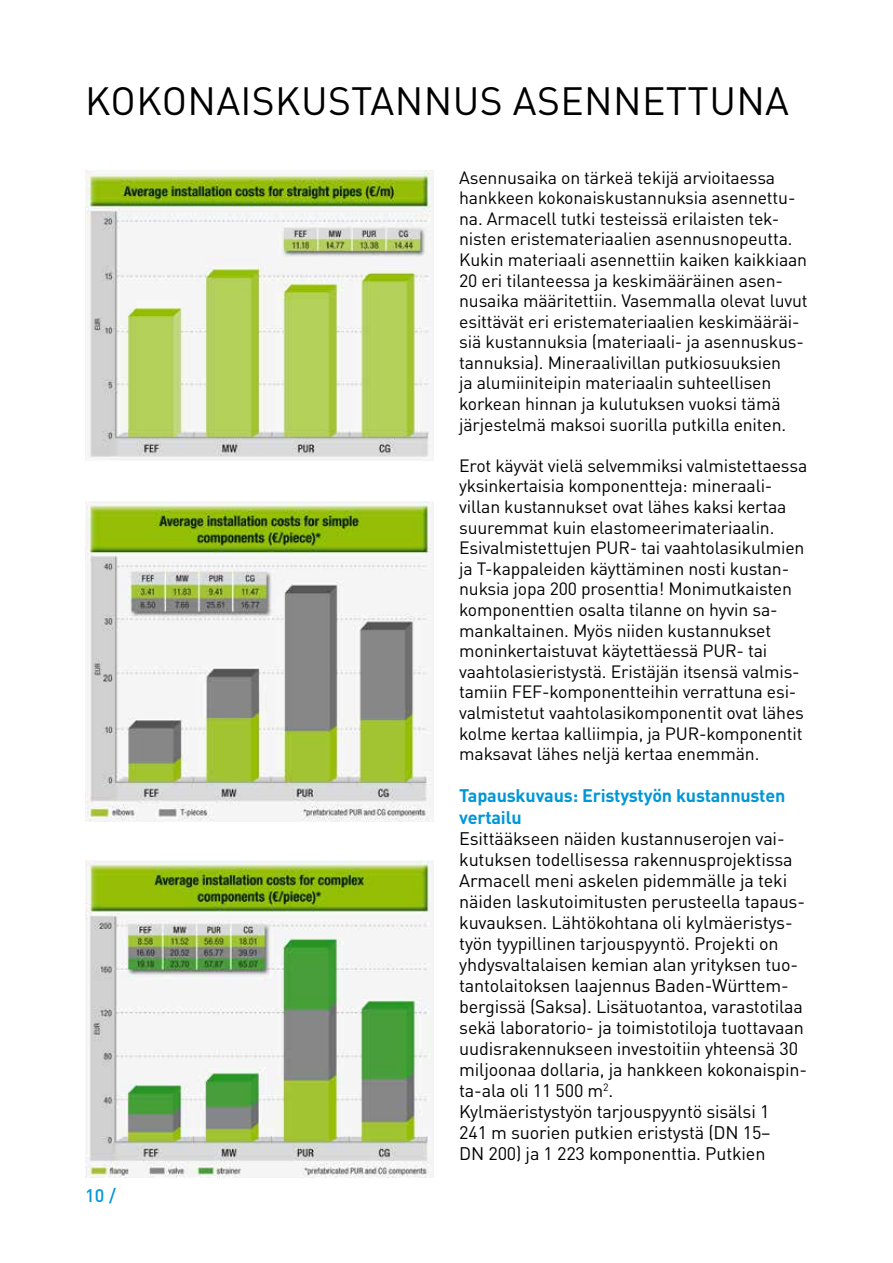
<style>
.page{position:relative;width:893px;height:1263px;background:#fff}
.page>*{position:absolute;margin:0;border:0;box-sizing:border-box;transform-origin:0 0}
.t1{font:39px "DIN Pro";letter-spacing:.01em;color:#000}
.t2{font:18px/21px "DIN Pro";letter-spacing:-.01em;color:#000}
.t3{font:700 18px/21.6px "DIN Pro";letter-spacing:-.01em;color:#0097d7}
.t4{font:500 18px "DIN Pro";color:#0097d7}
.t5{font:17.7px/20.5px "DIN Pro";letter-spacing:-.01em;color:#000}
</style>
<div class="page">
<img style="left:85px;top:170px;width:347px;height:290px">
<img style="left:85px;top:502px;width:347px;height:319px">
<img style="left:85px;top:860px;width:347px;height:318px">
<h1 class="t1" style="left:85px;top:70px;width:705px">KOKONAISKUSTANNUS ASENNETTUNA</h1>
<p class="t4" style="left:85px;top:1181px;width:32px">10 /</p>
<p class="t5" style="left:459px;top:165px;width:350px">Asennusaika on tärkeä tekijä arvioitaessa hankkeen kokonaiskustannuksia asennettu&shy;na. Armacell tutki testeissä erilaisten tek&shy;nisten eristemateriaalien asennusnopeutta.<br>Kukin materiaali asennettiin kaiken kaikkiaan 20 eri tilanteessa ja keskimääräinen asen&shy;nusaika määritettiin. Vasemmalla olevat luvut esittävät eri eristemateriaalien keskimääräi&shy;siä kustannuksia (materiaali- ja asennuskus&shy;tannuksia). Mineraalivillan putkiosuuksien<br>ja alumiiniteipin materiaalin suhteellisen korkean hinnan ja kulutuksen vuoksi tämä järjestelmä maksoi suorilla putkilla eniten.</p>
<p class="t5" style="left:459px;top:453px;width:350px">Erot käyvät vielä selvemmiksi valmistettaessa yksinkertaisia komponentteja: mineraali&shy;villan kustannukset ovat lähes kaksi kertaa suuremmat kuin elastomeerimateriaalin.<br>Esivalmistettujen PUR- tai vaahtolasikulmien ja T-kappaleiden käyttäminen nosti kustan&shy;nuksia jopa 200 prosenttia! Monimutkaisten komponenttien osalta tilanne on hyvin sa&shy;mankaltainen. Myös niiden kustannukset moninkertaistuvat käytettäessä PUR- tai vaahtolasieristystä. Eristäjän itsensä valmis&shy;tamiin FEF-komponentteihin verrattuna esi&shy;valmistetut vaahtolasikomponentit ovat lähes kolme kertaa kalliimpia, ja PUR-komponentit maksavat lähes neljä kertaa enemmän.</p>
<p class="t3" style="left:459px;top:783px;width:328px">Tapauskuvaus: Eristystyön kustannusten vertailu</p>
<p class="t2" style="left:459px;top:826px;width:349px">Esittääkseen näiden kustannuserojen vai&shy;kutuksen todellisessa rakennusprojektissa Armacell meni askelen pidemmälle ja teki näiden laskutoimitusten perusteella tapaus&shy;kuvauksen. Lähtökohtana oli kylmäeristys&shy;työn tyypillinen tarjouspyyntö. Projekti on yhdysvaltalaisen kemian alan yrityksen tuo&shy;tantolaitoksen laajennus Baden-Württem&shy;bergissä (Saksa). Lisätuotantoa, varastotilaa sekä laboratorio- ja toimistotiloja tuottavaan uudisrakennukseen investoitiin yhteensä 30 miljoonaa dollaria, ja hankkeen kokonaispin&shy;ta-ala oli 11 500 m<sup>2</sup>.<br>Kylmäeristystyön tarjouspyyntö sisälsi 1<br>241 m suorien putkien eristystä (DN 15–<br>DN 200) ja 1 223 komponenttia. Putkien</p>
</div>
